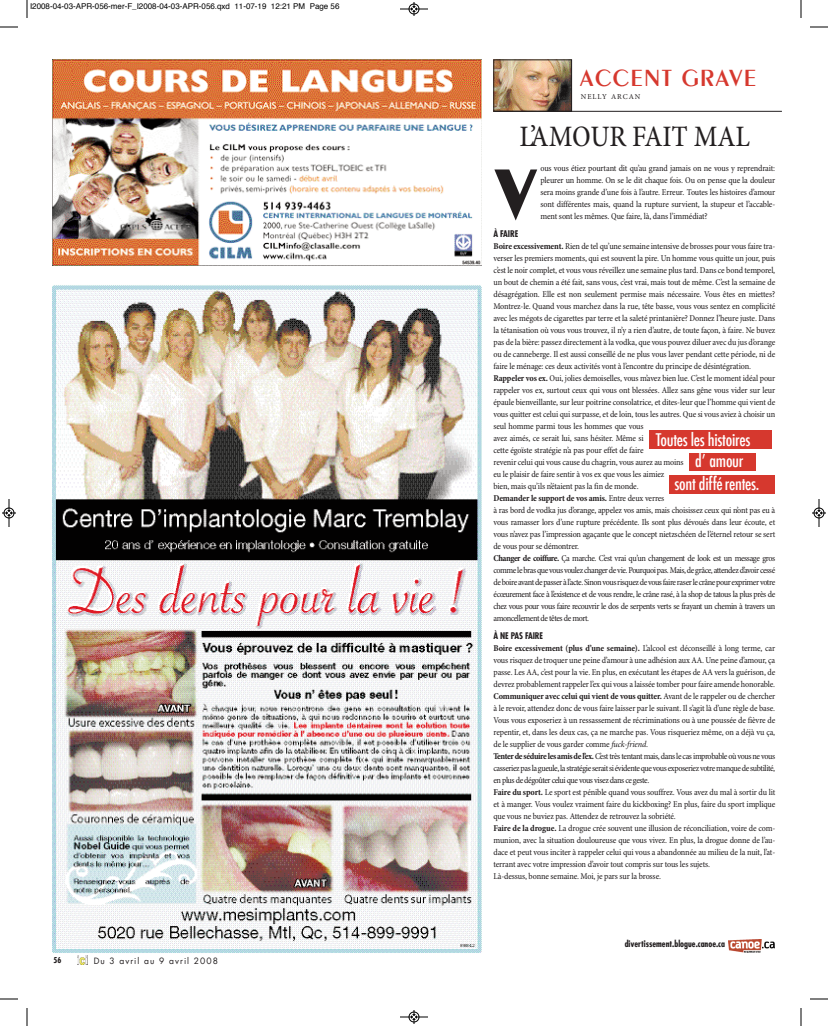
<style>
.page{position:relative;width:828px;height:1026px;background:#fff}
.page>*{position:absolute;margin:0;border:0;box-sizing:border-box;transform-origin:0 0}
.t1{font:700 76.4px "Peignot LT Std";color:#231f20}
.t2{font:condensed 30px "Minion Pro";letter-spacing:-.005em;color:#231f20}
.t3{font:600 25px "Peignot LT Std";letter-spacing:.055em;color:#d6382e}
.t4{font:500 condensed 17px/21.3px "Futura";letter-spacing:-.015em;color:#fff}
.t5{font:condensed 9px/12px "Minion Pro";letter-spacing:-.02em;color:#231f20}
.t6{font:700 condensed 9px "Futura LT";color:#231f20}
.t7{font:8.5px "Futura LT";letter-spacing:.125em;color:#231f20}
.t8{font:8px "Helvetica";color:#000}
.t9{font:700 condensed 8px "Futura LT";color:#231f20}
.t10{font:7.5px "Minion Pro";letter-spacing:.13em;color:#231f20}
.s1{font-weight:700}
.s2{font-style:italic}
</style>
<div class="page">
<svg style="left:78px;top:956px;width:10px;height:8px"></svg>
<img style="left:52px;top:60px;width:429px;height:205px">
<img style="left:52px;top:285px;width:429px;height:668px">
<img style="left:496px;top:62px;width:74px;height:47px">
<div style="left:494px;top:60px;width:78px;height:51px;border:1px solid #231f20"></div>
<hr style="left:494px;top:111px;width:288px;height:1px;background:#231f20">
<img style="left:729px;top:939px;width:46px;height:14px">
<div style="left:649px;top:430px;width:123px;height:19px;background:#d6382e"></div>
<div style="left:689px;top:453px;width:67px;height:17px;background:#d6382e"></div>
<div style="left:669px;top:476px;width:106px;height:18px;background:#d6382e"></div>
<svg style="left:27px;top:0;width:1px;height:18px"></svg>
<svg style="left:0;top:27px;width:18px;height:1px"></svg>
<svg style="left:801px;top:0;width:1px;height:18px"></svg>
<svg style="left:810px;top:27px;width:18px;height:1px"></svg>
<svg style="left:27px;top:1008px;width:1px;height:18px"></svg>
<svg style="left:0;top:999px;width:18px;height:1px"></svg>
<svg style="left:801px;top:1008px;width:1px;height:18px"></svg>
<svg style="left:810px;top:999px;width:18px;height:1px"></svg>
<svg style="left:400px;top:2px;width:28px;height:14px"></svg>
<svg style="left:400px;top:1010px;width:28px;height:14px"></svg>
<svg style="left:2px;top:499px;width:14px;height:28px"></svg>
<svg style="left:812px;top:499px;width:14px;height:28px"></svg>
<p class="t8" style="left:30px;top:3px;width:311px">I2008-04-03-APR-056-mer-F_I2008-04-03-APR-056.qxd 11-07-19 12:21 PM Page 56</p>
<p class="t9" style="left:54px;top:955px;width:9px">56</p>
<p class="t7" style="left:94px;top:955px;width:126px">Du 3 avril au 9 avril 2008</p>
<h3 class="t3" style="left:580px;top:68px;width:178px">ACCENT GRAVE</h3>
<h2 class="t2" style="left:519px;top:125px;width:232px">L’AMOUR FAIT MAL</h2>
<h1 class="t1" style="left:493px;top:166px;width:45px">V</h1>
<p class="t5" style="left:540px;top:163px;width:236px;text-align:justify">ous vous étiez pourtant dit qu’au grand jamais on ne vous y reprendrait: pleurer un homme. On se le dit chaque fois. Ou on pense que la douleur sera moins grande d’une fois à l’autre. Erreur. Toutes les histoires d’amour sont différentes mais, quand la rupture survient, la stupeur et l’accable&shy;ment sont les mêmes. Que faire, là, dans l’immédiat?</p>
<p class="t6" style="left:493px;top:228px;width:26px">À faire</p>
<p class="t5" style="left:493px;top:241px;width:283px"><span class="s1">Boire excessivement.</span> Rien de tel qu’une semaine intensive de brosses pour vous faire tra&shy;verser les premiers moments, qui est souvent la pire. Un homme vous quitte un jour, puis c’est le noir complet, et vous vous réveillez une semaine plus tard. Dans ce bond temporel, un bout de chemin a été fait, sans vous, c’est vrai, mais tout de même. C’est la semaine de désagrégation. Elle est non seulement permise mais nécessaire. Vous êtes en miettes?<br>Montrez-le. Quand vous marchez dans la rue, tête basse, vous vous sentez en complicité avec les mégots de cigarettes par terre et la saleté printanière? Donnez l’heure juste. Dans la tétanisation où vous vous trouvez, il n’y a rien d’autre, de toute façon, à faire. Ne buvez pas de la bière: passez directement à la vodka, que vous pouvez diluer avec du jus d’orange ou de canneberge. Il est aussi conseillé de ne plus vous laver pendant cette période, ni de faire le ménage: ces deux activités vont à l’encontre du principe de désintégration.<br><span class="s1">Rappeler vos ex.</span> Oui, jolies demoiselles, vous m’avez bien lue. C’est le moment idéal pour rappeler vos ex, surtout ceux qui vous ont blessées. Allez sans gêne vous vider sur leur épaule bienveillante, sur leur poitrine consolatrice, et dites-leur que l’homme qui vient de vous quitter est celui qui surpasse, et de loin, tous les autres. Que si vous aviez à choisir un seul homme parmi tous les hommes que vous<br>avez aimés, ce serait lui, sans hésiter. Même si<br>cette égoïste stratégie n’a pas pour effet de faire<br>revenir celui qui vous cause du chagrin, vous aurez au moins<br>eu le plaisir de faire sentir à vos ex que vous les aimiez<br>bien, mais qu’ils n’étaient pas la fin de monde.<br><span class="s1">Demander le support de vos amis.</span> Entre deux verres<br>à ras bord de vodka jus d’orange, appelez vos amis, mais choisissez ceux qui n’ont pas eu à vous ramasser lors d’une rupture précédente. Ils sont plus dévoués dans leur écoute, et vous n’avez pas l’impression agaçante que le concept nietzschéen de l’éternel retour se sert de vous pour se démontrer.<br><span class="s1">Changer de coiffure.</span> Ça marche. C’est vrai qu’un changement de look est un message gros commelebrasquevousvoulezchangerdevie.Pourquoipas.Mais,degrâce,attendezd’avoircessé deboireavantdepasseràl’acte.Sinonvousrisquezdevousfaireraserlecrânepourexprimervotre écœurement face à l’existence et de vous rendre, le crâne rasé, à la shop de tatous la plus près de chez vous pour vous faire recouvrir le dos de serpents verts se frayant un chemin à travers un amoncellement de têtes de mort.</p>
<p class="t6" style="left:493px;top:630px;width:51px">À ne pas faire</p>
<p class="t5" style="left:493px;top:643px;width:283px"><span class="s1">Boire excessivement (plus d’une semaine).</span> L’alcool est déconseillé à long terme, car vous risquez de troquer une peine d’amour à une adhésion aux AA. Une peine d’amour, ça passe. Les AA, c’est pour la vie. En plus, en exécutant les étapes de AA vers la guérison, de devrez probablement rappeler l’ex qui vous a laissée tomber pour faire amende honorable.<br><span class="s1">Communiquer avec celui qui vient de vous quitter.</span> Avant de le rappeler ou de chercher à le revoir, attendez donc de vous faire laisser par le suivant. Il s’agit là d’une règle de base.<br>Vous vous exposeriez à un ressassement de récriminations ou à une poussée de fièvre de repentir, et, dans les deux cas, ça ne marche pas. Vous risqueriez même, on a déjà vu ça, de le supplier de vous garder comme <span class="s2">fuck-friend</span>.<br><span class="s1">Tenterdeséduirelesamisdel’ex.</span> C’est très tentant mais, dans le cas improbable où vous ne vous casseriezpaslagueule,lastratégieseraitsiévidentequevousexposeriezvotremanquedesubtilité, en plus de dégoûter celui que vous visez dans ce geste.<br><span class="s1">Faire du sport.</span> Le sport est pénible quand vous souffrez. Vous avez du mal à sortir du lit et à manger. Vous voulez vraiment faire du kickboxing? En plus, faire du sport implique que vous ne buviez pas. Attendez de retrouvez la sobriété.<br><span class="s1">Faire de la drogue.</span> La drogue crée souvent une illusion de réconciliation, voire de com&shy;munion, avec la situation douloureuse que vous vivez. En plus, la drogue donne de l’au&shy;dace et peut vous inciter à rappeler celui qui vous a abandonnée au milieu de la nuit, l’at&shy;terrant avec votre impression d’avoir tout compris sur tous les sujets.<br>Là-dessus, bonne semaine. Moi, je pars sur la brosse.</p>
<p class="t10" style="left:581px;top:94px;width:61px">NELLY ARCAN</p>
<h3 class="t4" style="left:695px;top:428px;width:57px;text-indent:-40px">Toutes les histoires d’ amour</h3>
<h3 class="t4" style="left:675px;top:473px;width:86px">sont différentes.</h3>
<p class="t6" style="left:625px;top:938px;width:102px">divertissement.blogue.canoe.ca</p>
</div>
